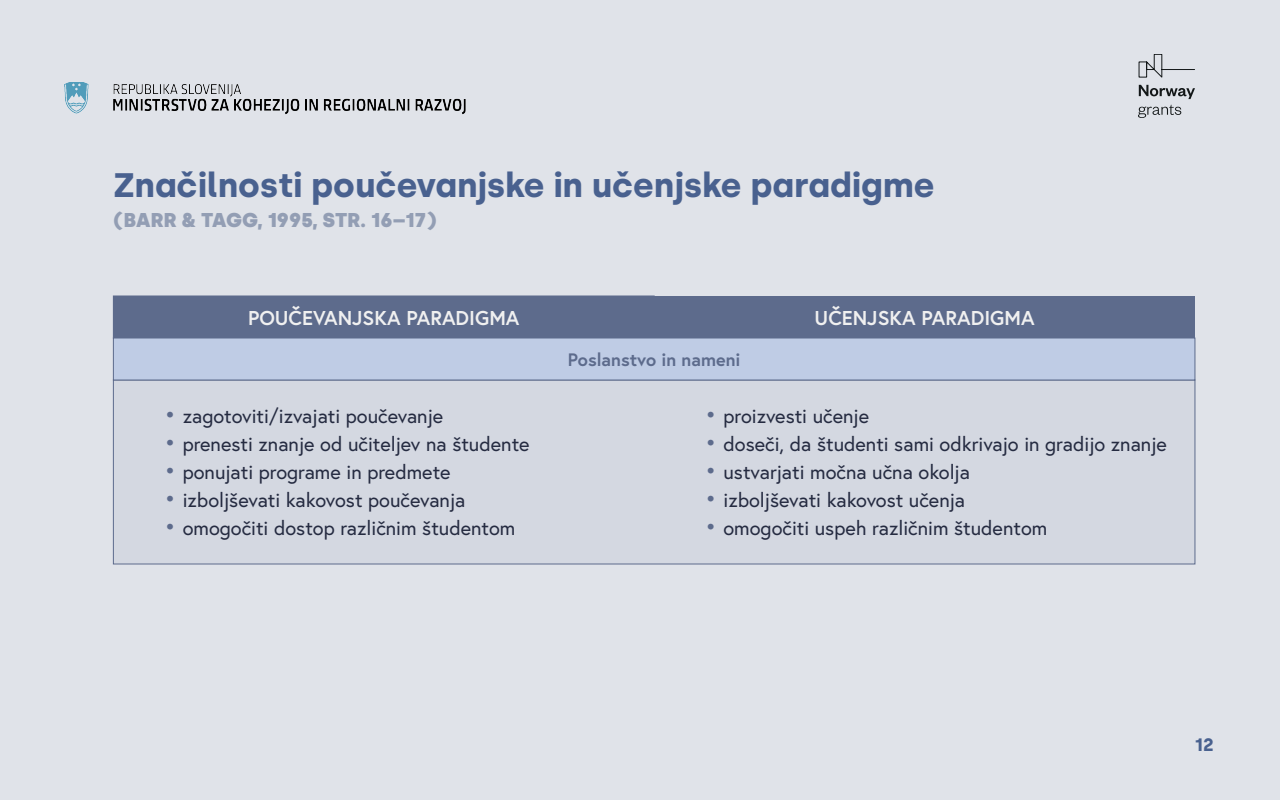
<style>
.page{position:relative;width:1280px;height:800px;background:#e0e3e9}
.page>*{position:absolute;margin:0;border:0;box-sizing:border-box;transform-origin:0 0}
.t1{font:700 34px "Silka";color:#49618f}
.t2{font:20px "Europa";color:#252b41}
.t3{font:700 20px "Europa";color:#f0f0f0}
.t4{font:900 20px "Silka";color:#939eb4}
.t5{font:700 18px "Europa";color:#5d6b8c}
.t6{font:700 18px "Silka";color:#49618f}
.s1{font-size:24px;color:#5d6b8c}
</style>
<div class="page">
<svg style="left:1138px;top:54px;width:57px;height:24px"></svg>
<svg style="left:1139px;top:85px;width:56px;height:14px"></svg>
<svg style="left:1138px;top:105px;width:43px;height:13px"></svg>
<img style="left:64px;top:82px;width:402px;height:33px">
<div style="left:113px;top:380px;width:1082px;height:184px;background:#d4d8e1;border:1px solid #5d6b8c"></div>
<div style="left:113px;top:296px;width:541px;height:42px;background:#5d6b8c"></div>
<div style="left:654px;top:296px;width:541px;height:42px;background:#5d6b8c"></div>
<div style="left:113px;top:338px;width:1082px;height:42px;background:#bfcce5"></div>
<div style="left:113px;top:338px;width:1082px;height:42px;border:1px solid #5d6b8c"></div>
<h1 class="t1" style="left:113px;top:165px;width:823px">Značilnosti poučevanjske in učenjske paradigme</h1>
<p class="t4" style="left:113px;top:208px;width:325px">(BARR &amp; TAGG, 1995, STR. 16–17)</p>
<p class="t3" style="left:248px;top:304px;width:273px">POUČEVANJSKA PARADIGMA</p>
<p class="t3" style="left:815px;top:304px;width:222px">UČENJSKA PARADIGMA</p>
<p class="t5" style="left:568px;top:347px;width:174px">Poslanstvo in nameni</p>
<p class="t2" style="left:164px;top:403px;width:281px"><span class="s1">•</span> zagotoviti/izvajati poučevanje</p>
<p class="t2" style="left:164px;top:431px;width:367px"><span class="s1">•</span> prenesti znanje od učiteljev na študente</p>
<p class="t2" style="left:164px;top:459px;width:288px"><span class="s1">•</span> ponujati programe in predmete</p>
<p class="t2" style="left:164px;top:487px;width:303px"><span class="s1">•</span> izboljševati kakovost poučevanja</p>
<p class="t2" style="left:164px;top:515px;width:353px"><span class="s1">•</span> omogočiti dostop različnim študentom</p>
<p class="t2" style="left:705px;top:403px;width:166px"><span class="s1">•</span> proizvesti učenje</p>
<p class="t2" style="left:705px;top:431px;width:464px"><span class="s1">•</span> doseči, da študenti sami odkrivajo in gradijo znanje</p>
<p class="t2" style="left:705px;top:459px;width:267px"><span class="s1">•</span> ustvarjati močna učna okolja</p>
<p class="t2" style="left:705px;top:487px;width:262px"><span class="s1">•</span> izboljševati kakovost učenja</p>
<p class="t2" style="left:705px;top:515px;width:344px"><span class="s1">•</span> omogočiti uspeh različnim študentom</p>
<p class="t6" style="left:1195px;top:734px;width:20px">12</p>
</div>
